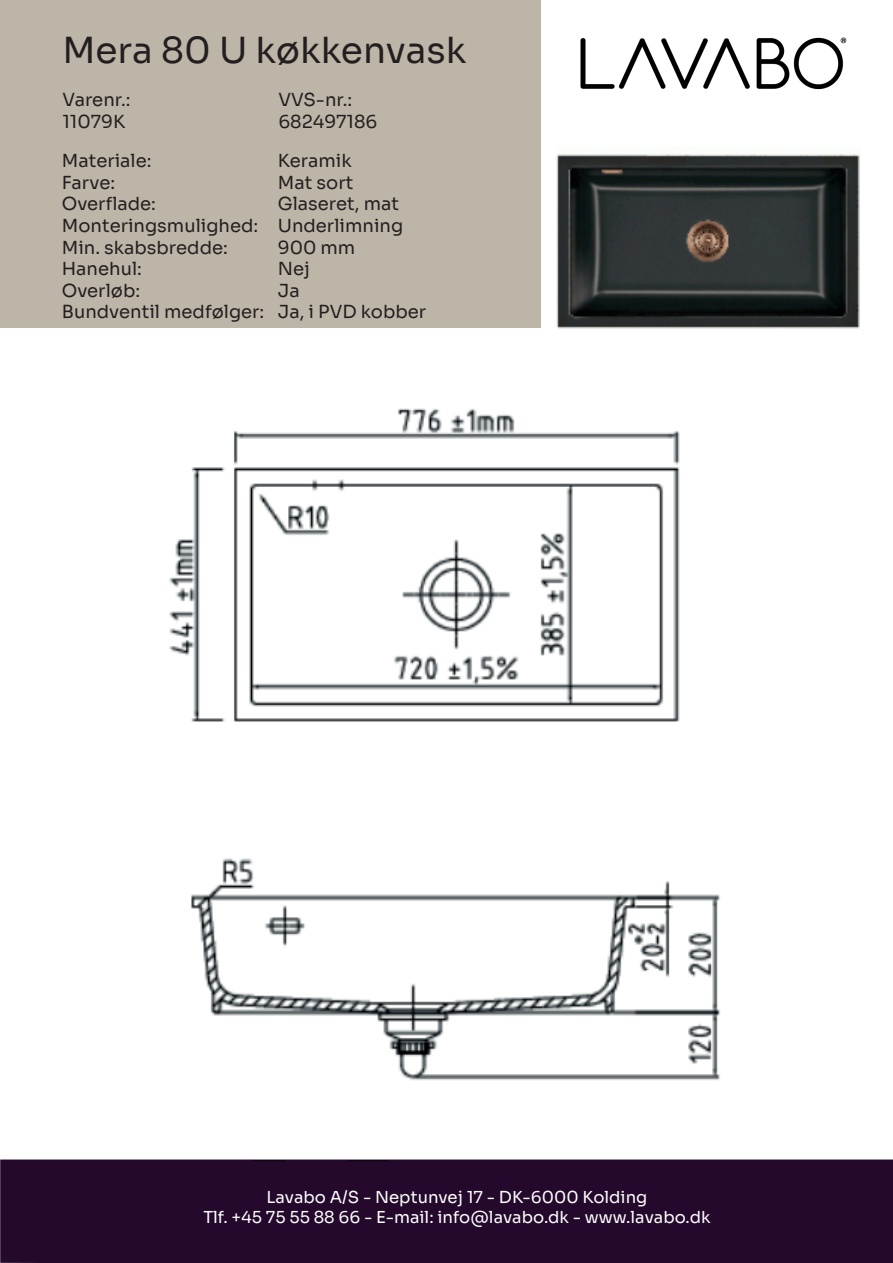
<style>
.page{position:relative;width:893px;height:1263px;background:#fff}
.page>*{position:absolute;margin:0;border:0;box-sizing:border-box;transform-origin:0 0}
.t1{font:36px "Sora";color:#231f20}
.t2{font:18px/21.6px "Sora";color:#231f20}
.t3{font:16.5px/19.8px "Sora";color:#fff;text-align:center}
</style>
<div class="page">
<div style="left:0;top:1159px;width:893px;height:104px;background:#24092c"></div>
<div style="left:0;top:0;width:540px;height:327px;background:#bdb5a7"></div>
<hr style="left:253px;top:1160px;width:33px;height:1px;background:#050504">
<hr style="left:348px;top:1160px;width:41px;height:1px;background:#050504">
<img style="left:169px;top:408px;width:511px;height:314px">
<img style="left:191px;top:858px;width:530px;height:223px">
<img style="left:580px;top:37px;width:267px;height:53px">
<img style="left:556px;top:154px;width:304px;height:175px">
<h1 class="t1" style="left:62px;top:21px;width:406px">Mera 80 U køkkenvask</h1>
<p class="t2" style="left:62px;top:88px;width:70px">Varenr.:</p>
<p class="t2" style="left:278px;top:88px;width:75px">VVS-nr.:</p>
<p class="t2" style="left:62px;top:109px;width:64px">11079K</p>
<p class="t2" style="left:278px;top:109px;width:101px">682497186</p>
<p class="t2" style="left:62px;top:148px;width:91px">Materiale:</p>
<p class="t2" style="left:278px;top:148px;width:75px">Keramik</p>
<p class="t2" style="left:62px;top:170px;width:55px">Farve:</p>
<p class="t2" style="left:278px;top:170px;width:77px">Mat sort</p>
<p class="t2" style="left:62px;top:191px;width:96px">Overflade:</p>
<p class="t2" style="left:62px;top:191px;width:343px;text-indent:216px">Glaseret, mat<br>Monteringsmulighed: Underlimning<br>Min. skabsbredde:</p>
<p class="t2" style="left:278px;top:235px;width:79px">900 mm</p>
<p class="t2" style="left:62px;top:256px;width:82px">Hanehul:</p>
<p class="t2" style="left:278px;top:256px;width:34px">Nej</p>
<p class="t2" style="left:62px;top:278px;width:80px">Overløb:</p>
<p class="t2" style="left:62px;top:278px;width:366px;text-indent:216px">Ja<br>Bundventil medfølger: Ja, i PVD kobber</p>
<p class="t3" style="left:203px;top:1186px;width:509px">Lavabo A/S - Neptunvej 17 - DK-6000 Kolding<br>Tlf. +45 75 55 88 66 - E-mail: info@lavabo.dk - www.lavabo.dk</p>
</div>
